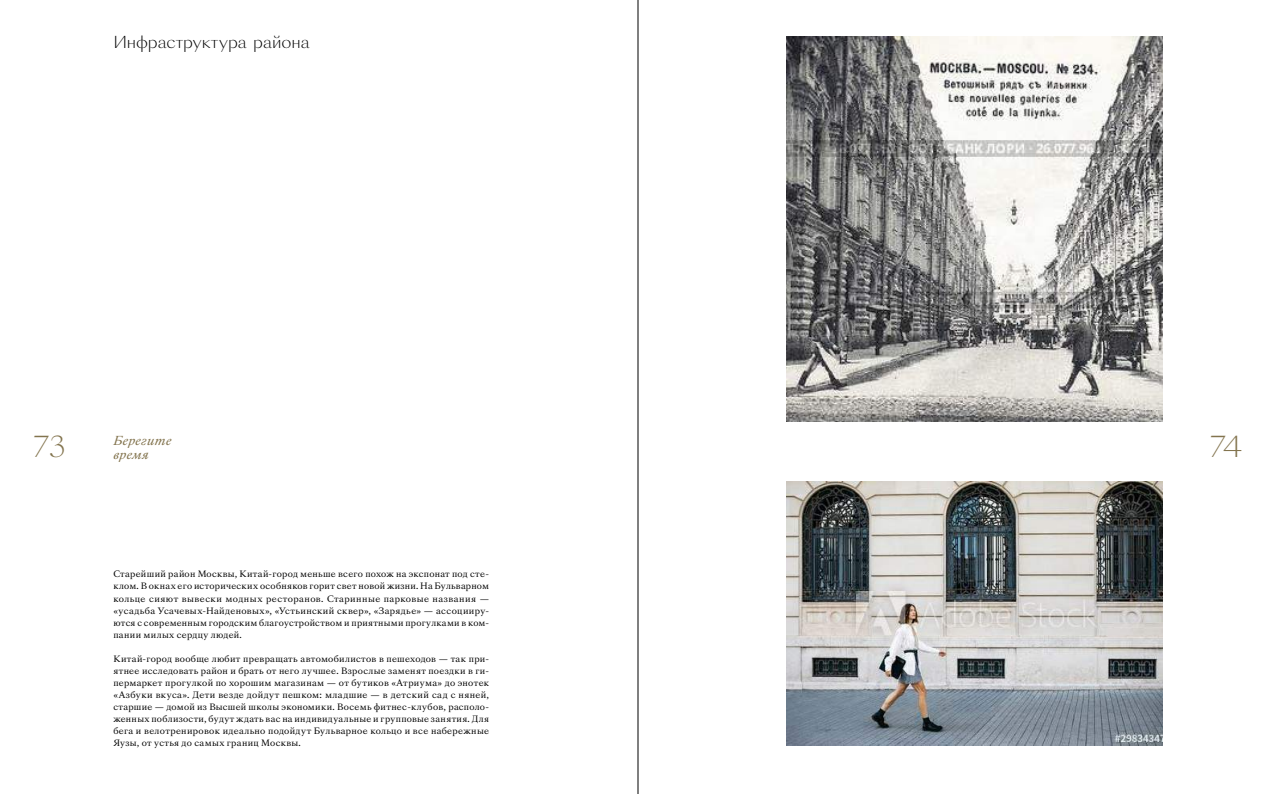
<style>
.page{position:relative;width:1276px;height:794px;background:#fff}
.page>*{position:absolute;margin:0;border:0;box-sizing:border-box;transform-origin:0 0}
.t1{font:300 28px "Sang Bleu Sunrise";color:#83744e}
.t2{font:300 16px "Sang Bleu Sunrise";color:#000}
.t3{font:italic 12px/14px "Sang Bleu Versailles";letter-spacing:.025em;color:#83744e}
.t4{font:8.5px/12px "Sang Bleu Versailles";letter-spacing:.04em;color:#000;text-align:justify}
</style>
<div class="page">
<img style="left:787px;top:481px;width:375px;height:265px">
<img style="left:787px;top:36px;width:375px;height:385px">
<hr style="left:637px;top:0;width:1px;height:794px;background:#000">
<h2 class="t2" style="left:113px;top:31px;width:198px">Инфраструктура района</h2>
<h1 class="t1" style="left:34px;top:428px;width:34px">73</h1>
<h1 class="t1" style="left:1210px;top:428px;width:34px">74</h1>
<h3 class="t3" style="left:113px;top:434px;width:59px">Берегите время</h3>
<p class="t4" style="left:113px;top:568px;width:377px">Старейший район Москвы, Китай-город меньше всего похож на экспонат под сте&shy;клом. В окнах его исторических особняков горит свет новой жизни. На Бульварном кольце сияют вывески модных ресторанов. Старинные парковые названия — «усадьба Усачевых-Найденовых», «Устьинский сквер», «Зарядье» — ассоцииру&shy;ются с современным городским благоустройством и приятными прогулками в ком&shy;пании милых сердцу людей.</p>
<p class="t4" style="left:113px;top:653px;width:377px">Китай-город вообще любит превращать автомобилистов в пешеходов — так при&shy;ятнее исследовать район и брать от него лучшее. Взрослые заменят поездки в ги&shy;пермаркет прогулкой по хорошим магазинам — от бутиков «Атриума» до энотек «Азбуки вкуса». Дети везде дойдут пешком: младшие — в детский сад с няней, старшие — домой из Высшей школы экономики. Восемь фитнес-клубов, располо&shy;женных поблизости, будут ждать вас на индивидуальные и групповые занятия. Для бега и велотренировок идеально подойдут Бульварное кольцо и все набережные Яузы, от устья до самых границ Москвы.</p>
</div>
